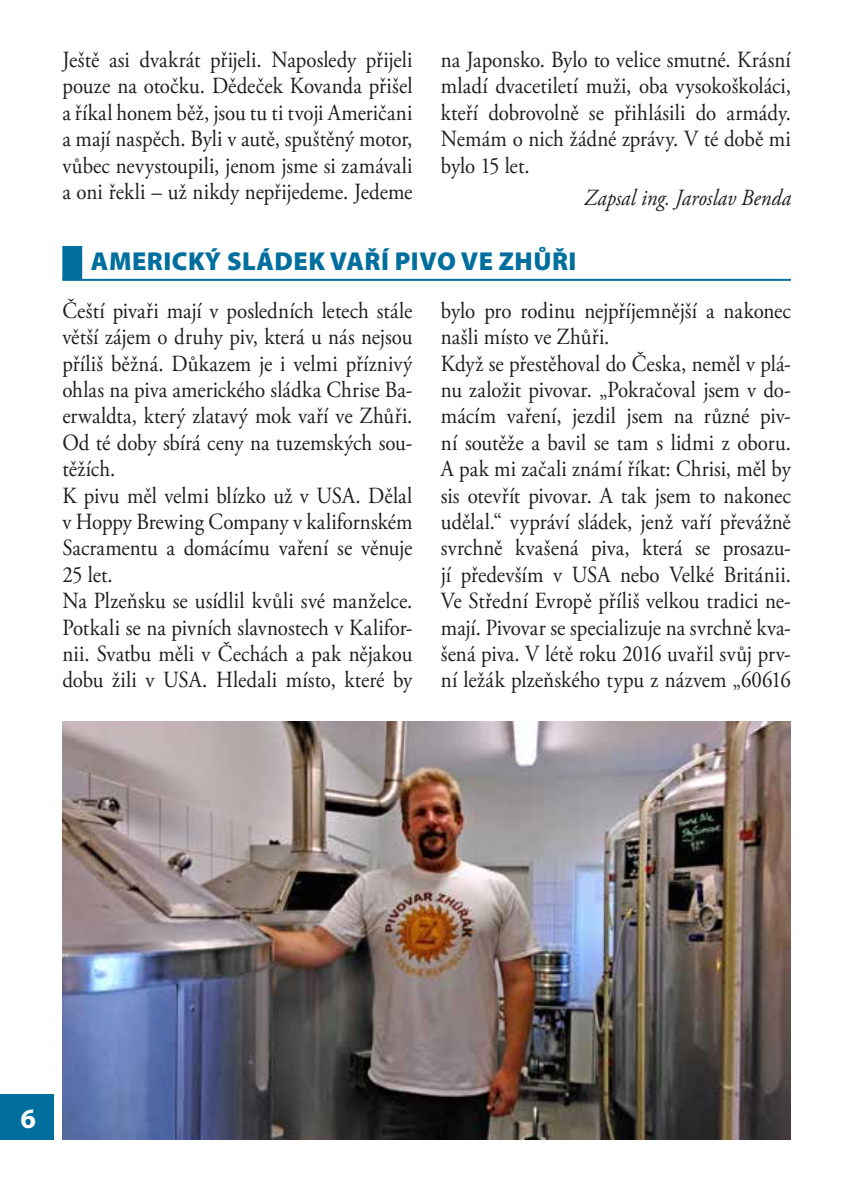
<style>
.page{position:relative;width:842px;height:1191px;background:#fff}
.page>*{position:absolute;margin:0;border:0;box-sizing:border-box;transform-origin:0 0}
.t1{font:700 28px "Myriad Pro";color:#fff}
.t2{font:900 26px "Myriad Pro";letter-spacing:.02em;color:#006f9e}
.t3{font:23.2px/26.4px "Adobe Garamond Pro";color:#1d1d1b;text-align:justify;scale:.9 1}
.t4{font:italic 23.2px "Adobe Garamond Pro";color:#1d1d1b;scale:.9 1}
</style>
<div class="page">
<div style="left:0;top:1094px;width:54px;height:46px;background:#006f9e"></div>
<div style="left:62px;top:246px;width:20px;height:34px;background:#006f9e"></div>
<hr style="left:62px;top:279px;width:729px;height:2px;background:#006f9e">
<img style="left:62px;top:721px;width:729px;height:419px">
<p class="t3" style="left:62px;top:47px;width:391px">Ještě asi dvakrát přijeli. Naposledy přijeli pouze na otočku. Dědeček Kovanda přišel a říkal honem běž, jsou tu ti tvoji Američani a mají naspěch. Byli v autě, spuštěný motor, vůbec nevystoupili, jenom jsme si zamávali a oni řekli – už nikdy nepřijedeme. Jedeme</p>
<p class="t3" style="left:441px;top:47px;width:391px">na Japonsko. Bylo to velice smutné. Krásní mladí dvacetiletí muži, oba vysokoškoláci, kteří dobrovolně se přihlásili do armády.<br>Nemám o nich žádné zprávy. V té době mi bylo 15 let.</p>
<p class="t4" style="left:585px;top:183px;width:231px">Zapsal ing. Jaroslav Benda</p>
<p class="t2" style="left:91px;top:243px;width:487px">AMERICKÝ SLÁDEK VAŘÍ PIVO VE ZHŮŘI</p>
<p class="t3" style="left:62px;top:298px;width:391px;text-align:left">Čeští pivaři mají v posledních letech stále větší zájem o druhy piv, která u nás nejsou příliš běžná. Důkazem je i velmi příznivý ohlas na piva amerického sládka Chrise Ba&shy;erwaldta, který zlatavý mok vaří ve Zhůři.<br>Od té doby sbírá ceny na tuzemských sou&shy;těžích.<br>K pivu měl velmi blízko už v USA. Dělal v Hoppy Brewing Company v kalifornském Sacramentu a domácímu vaření se věnuje 25 let.<br>Na Plzeňsku se usídlil kvůli své manželce.<br>Potkali se na pivních slavnostech v Kalifor&shy;nii. Svatbu měli v Čechách a pak nějakou dobu žili v USA. Hledali místo, které by</p>
<p class="t3" style="left:441px;top:298px;width:391px;text-align:left">bylo pro rodinu nejpříjemnější a nakonec našli místo ve Zhůři.<br>Když se přestěhoval do Česka, neměl v plá&shy;nu založit pivovar. „Pokračoval jsem v do&shy;mácím vaření, jezdil jsem na různé piv&shy;ní soutěže a bavil se tam s lidmi z oboru.<br>A pak mi začali známí říkat: Chrisi, měl by sis otevřít pivovar. A tak jsem to nakonec udělal.“ vypráví sládek, jenž vaří převážně svrchně kvašená piva, která se prosazu&shy;jí především v USA nebo Velké Británii.<br>Ve Střední Evropě příliš velkou tradici ne&shy;mají. Pivovar se specializuje na svrchně kva&shy;šená piva. V létě roku 2016 uvařil svůj prv&shy;ní ležák plzeňského typu z názvem „60616</p>
<p class="t1" style="left:21px;top:1100px;width:17px">6</p>
</div>
